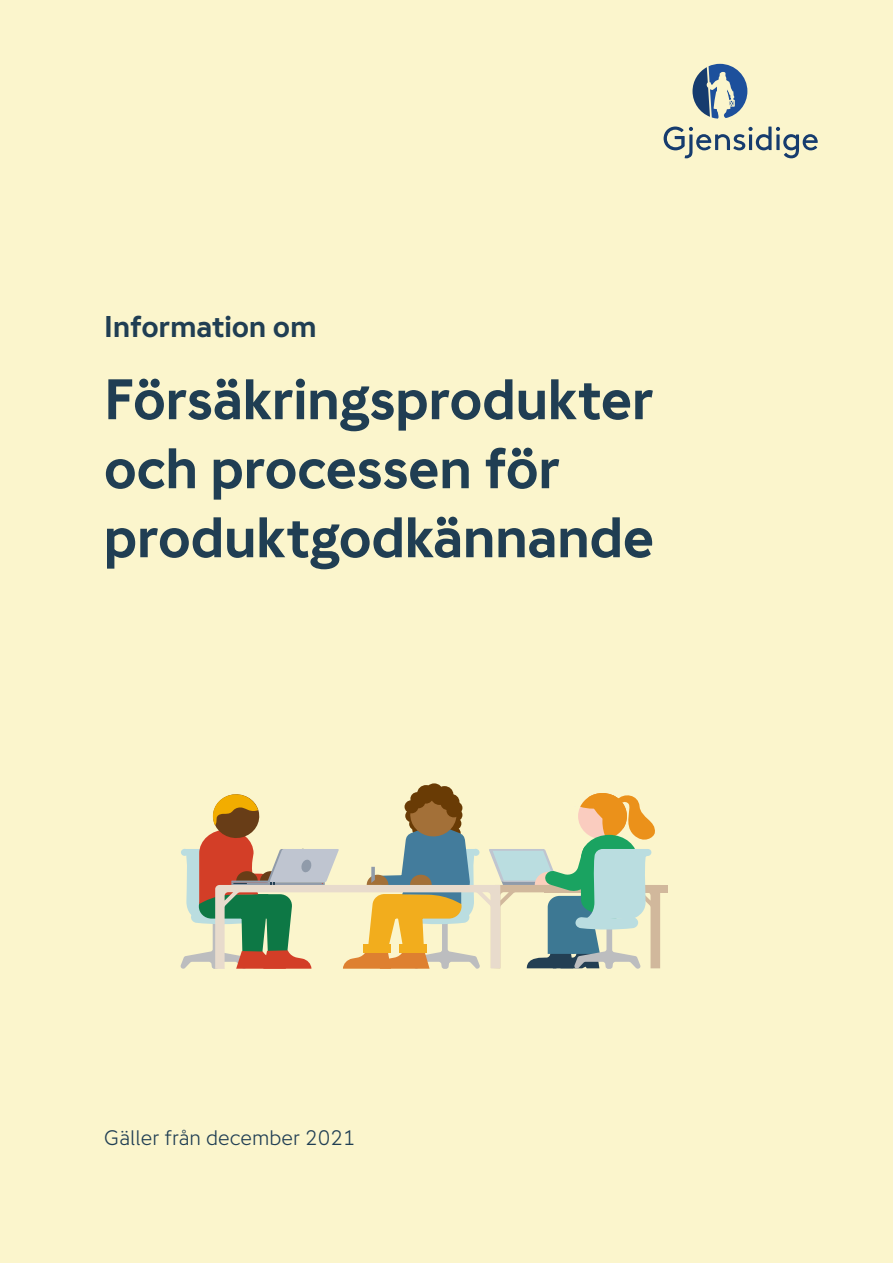
<style>
.page{position:relative;width:893px;height:1263px;background:#fbf5cc}
.page>*{position:absolute;margin:0;border:0;box-sizing:border-box;transform-origin:0 0}
.heading_stor_hvit{font:700 57px/69px "Gjensidige Sans";letter-spacing:-.005em;color:#203e53}
.heading_stor_hvit-2{font:700 30px "Gjensidige Sans";letter-spacing:-.005em;color:#203e53}
.t1{font:21px "Gjensidige Sans";color:#203e53}
</style>
<div class="page">
<div style="left:436px;top:786px;width:17px;height:17px;background:#693b05;border-radius:50%"></div>
<div style="left:545px;top:885px;width:123px;height:7px;background:#d1b89c"></div>
<svg style="left:417px;top:785px;width:18px;height:17px"></svg>
<div style="left:425px;top:783px;width:18px;height:17px;background:#693b05;border-radius:50%"></div>
<svg style="left:180px;top:790px;width:480px;height:179px"></svg>
<svg style="left:664px;top:127px;width:154px;height:31px"></svg>
<svg style="left:692px;top:64px;width:55px;height:55px"></svg>
<p class="heading_stor_hvit-2" style="left:104px;top:309px;width:214px">Information om</p>
<p class="heading_stor_hvit" style="left:104px;top:364px;width:552px">Försäkringsprodukter och processen för produktgodkännande</p>
<p class="t1" style="left:104px;top:1125px;width:253px">Gäller från december 2021</p>
</div>
